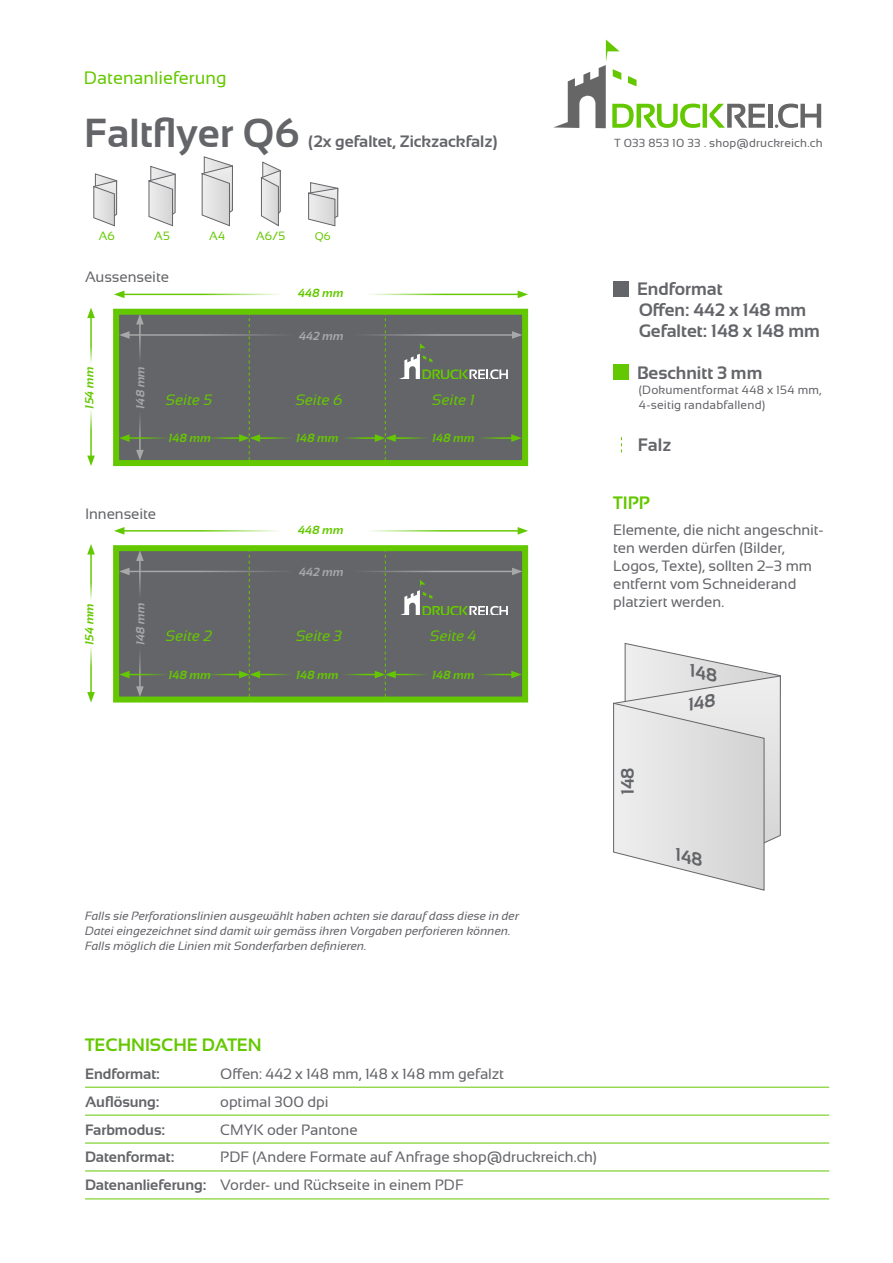
<style>
.page{position:relative;width:893px;height:1263px;background:#fff}
.page>*{position:absolute;margin:0;border:0;box-sizing:border-box;transform-origin:0 0}
.t1{font:700 40.5px "Sansation";color:#646569}
.t2{font:700 18px/21px "Sansation";color:#646569}
.t3{font:700 18px "Sansation";color:#64c800}
.t4{font:18px "Sansation";color:#64c800}
.t5{font:700 16.5px "Sansation";color:#646569}
.t6{font:15px/18px "Sansation";letter-spacing:-.005em;color:#646569}
.t7{font:700 15px "Sansation";letter-spacing:-.005em;color:#646569}
.t8{font:italic 15px "Sansation";letter-spacing:.005em;color:#64c800}
.t9{font:italic 12px/15px "Sansation";letter-spacing:.005em;color:#646569}
.t10{font:12px/15px "Sansation";letter-spacing:.015em;color:#646569}
.t11{font:12px "Sansation";letter-spacing:.01em;color:#64c800}
.t12{font:italic 700 11.85px "Sansation";letter-spacing:.015em;color:#64c800}
.t13{font:italic 700 11.85px "Sansation";letter-spacing:.005em;color:#a8a8a9}
.t14{font:11.7px "Sansation";letter-spacing:.015em;color:#646569}
.t15{font:11.1px "Sansation";color:#64c800}
.s1{font-weight:700}
</style>
<div class="page">
<svg style="left:553px;top:40px;width:212px;height:88px"></svg>
<div style="left:768px;top:104px;width:5px;height:24px;background:#666"></div>
<svg style="left:775px;top:104px;width:46px;height:24px"></svg>
<svg style="left:85px;top:1086px;width:744px;height:85px"></svg>
<hr style="left:85px;top:1087px;width:135px;height:1px;background:#64c800">
<hr style="left:220px;top:1087px;width:609px;height:1px;background:#64c800">
<hr style="left:85px;top:1115px;width:135px;height:1px;background:#64c800">
<hr style="left:220px;top:1115px;width:609px;height:1px;background:#64c800">
<hr style="left:85px;top:1143px;width:135px;height:1px;background:#64c800">
<hr style="left:220px;top:1143px;width:609px;height:1px;background:#64c800">
<hr style="left:85px;top:1171px;width:135px;height:1px;background:#64c800">
<hr style="left:220px;top:1171px;width:609px;height:1px;background:#64c800">
<hr style="left:85px;top:1198px;width:135px;height:1px;background:#64c800">
<hr style="left:220px;top:1198px;width:609px;height:1px;background:#64c800">
<div style="left:613px;top:281px;width:16px;height:16px;background:#646569"></div>
<div style="left:613px;top:364px;width:16px;height:16px;background:#64c800"></div>
<div style="left:113px;top:309px;width:415px;height:157px;background:#646569;border:6px solid #64c800"></div>
<div style="left:113px;top:545px;width:415px;height:157px;background:#646569;border:6px solid #64c800"></div>
<hr style="left:139px;top:410px;width:2px;height:42px;background:#a8a8a9">
<svg style="left:136px;top:450px;width:8px;height:10px"></svg>
<hr style="left:139px;top:646px;width:2px;height:43px;background:#a8a8a9">
<svg style="left:136px;top:686px;width:8px;height:11px"></svg>
<hr style="left:139px;top:322px;width:2px;height:42px;background:#a8a8a9">
<svg style="left:136px;top:314px;width:8px;height:10px"></svg>
<hr style="left:139px;top:559px;width:2px;height:42px;background:#a8a8a9">
<svg style="left:136px;top:550px;width:8px;height:11px"></svg>
<hr style="left:122px;top:294px;width:174px;height:1px;background:#64c800">
<svg style="left:114px;top:291px;width:10px;height:7px"></svg>
<hr style="left:347px;top:294px;width:173px;height:1px;background:#64c800">
<svg style="left:518px;top:291px;width:10px;height:7px"></svg>
<hr style="left:122px;top:530px;width:174px;height:2px;background:#64c800">
<svg style="left:114px;top:527px;width:10px;height:8px"></svg>
<hr style="left:347px;top:530px;width:173px;height:2px;background:#64c800">
<svg style="left:518px;top:527px;width:10px;height:8px"></svg>
<hr style="left:90px;top:406px;width:2px;height:52px;background:#64c800">
<svg style="left:87px;top:456px;width:8px;height:10px"></svg>
<hr style="left:90px;top:643px;width:2px;height:51px;background:#64c800">
<svg style="left:87px;top:692px;width:8px;height:10px"></svg>
<hr style="left:90px;top:316px;width:2px;height:51px;background:#64c800">
<svg style="left:87px;top:308px;width:8px;height:10px"></svg>
<hr style="left:90px;top:552px;width:2px;height:52px;background:#64c800">
<svg style="left:87px;top:544px;width:8px;height:10px"></svg>
<hr style="left:127px;top:334px;width:171px;height:2px;background:#a8a8a9">
<svg style="left:119px;top:331px;width:11px;height:8px"></svg>
<hr style="left:127px;top:571px;width:171px;height:1px;background:#a8a8a9">
<svg style="left:119px;top:568px;width:11px;height:7px"></svg>
<hr style="left:344px;top:334px;width:170px;height:2px;background:#a8a8a9">
<hr style="left:344px;top:571px;width:170px;height:1px;background:#a8a8a9">
<hr style="left:127px;top:437px;width:43px;height:2px;background:#64c800">
<svg style="left:119px;top:434px;width:11px;height:8px"></svg>
<hr style="left:203px;top:437px;width:38px;height:2px;background:#64c800">
<hr style="left:258px;top:437px;width:35px;height:2px;background:#64c800">
<svg style="left:239px;top:312px;width:21px;height:148px"></svg>
<hr style="left:339px;top:437px;width:38px;height:2px;background:#64c800">
<svg style="left:375px;top:312px;width:147px;height:148px"></svg>
<hr style="left:127px;top:674px;width:43px;height:1px;background:#64c800">
<svg style="left:119px;top:671px;width:11px;height:7px"></svg>
<hr style="left:203px;top:674px;width:38px;height:1px;background:#64c800">
<hr style="left:258px;top:674px;width:35px;height:1px;background:#64c800">
<svg style="left:239px;top:549px;width:21px;height:148px"></svg>
<hr style="left:339px;top:674px;width:38px;height:1px;background:#64c800">
<svg style="left:375px;top:549px;width:147px;height:148px"></svg>
<svg style="left:93px;top:174px;width:24px;height:52px"></svg>
<svg style="left:261px;top:162px;width:20px;height:64px"></svg>
<svg style="left:149px;top:166px;width:26px;height:60px;background:#d7d7d8"></svg>
<svg style="left:202px;top:156px;width:31px;height:70px;background:#d8d8d9"></svg>
<svg style="left:308px;top:182px;width:30px;height:44px"></svg>
<svg style="left:613px;top:643px;width:168px;height:248px"></svg>
<p class="t4" style="left:84px;top:68px;width:144px">Datenanlieferung</p>
<h1 class="t1" style="left:84px;top:110px;width:217px">Faltflyer Q6</h1>
<p class="t5" style="left:308px;top:132px;width:191px">(2x gefaltet, Zickzackfalz)</p>
<p class="t11" style="left:99px;top:229px;width:18px">A6</p>
<p class="t11" style="left:154px;top:229px;width:17px">A5</p>
<p class="t11" style="left:209px;top:229px;width:17px">A4</p>
<p class="t11" style="left:256px;top:229px;width:31px">A6/5</p>
<p class="t15" style="left:315px;top:230px;width:18px">Q6</p>
<p class="t6" style="left:85px;top:268px;width:85px">Aussenseite</p>
<p class="t12" style="left:83px;top:408px;width:43px;rotate:-90deg">154 mm</p>
<p class="t13" style="left:134px;top:409px;width:44px;rotate:-90deg">148 mm</p>
<p class="t8" style="left:166px;top:391px;width:48px">Seite 5</p>
<p class="t12" style="left:298px;top:286px;width:47px">448 mm</p>
<p class="t13" style="left:299px;top:329px;width:46px">442 mm</p>
<p class="t8" style="left:296px;top:391px;width:49px">Seite 6</p>
<p class="t8" style="left:432px;top:391px;width:44px">Seite 1</p>
<p class="t12" style="left:169px;top:432px;width:44px">148 mm</p>
<p class="t12" style="left:296px;top:432px;width:44px">148 mm</p>
<p class="t12" style="left:432px;top:432px;width:44px">148 mm</p>
<p class="t6" style="left:85px;top:505px;width:73px">Innenseite</p>
<p class="t12" style="left:298px;top:523px;width:47px">448 mm</p>
<p class="t12" style="left:83px;top:645px;width:43px;rotate:-90deg">154 mm</p>
<p class="t13" style="left:134px;top:645px;width:44px;rotate:-90deg">148 mm</p>
<p class="t8" style="left:166px;top:628px;width:48px">Seite 2</p>
<p class="t13" style="left:299px;top:565px;width:46px">442 mm</p>
<p class="t8" style="left:296px;top:628px;width:48px">Seite 3</p>
<p class="t8" style="left:430px;top:628px;width:48px">Seite 4</p>
<p class="t12" style="left:169px;top:668px;width:44px">148 mm</p>
<p class="t12" style="left:296px;top:668px;width:44px">148 mm</p>
<p class="t12" style="left:432px;top:668px;width:44px">148 mm</p>
<p class="t14" style="left:614px;top:136px;width:210px">T 033 853 10 33 . shop@druckreich.ch</p>
<p class="t2" style="left:637px;top:278px;width:184px">Endformat<br>Offen: 442 x 148 mm<br>Gefaltet: 148 x 148 mm</p>
<p class="t2" style="left:637px;top:362px;width:127px">Beschnitt 3 mm</p>
<p class="t10" style="left:639px;top:382px;width:184px">(Dokumentformat 448 x 154 mm,<br>4-seitig randabfallend)</p>
<p class="t2" style="left:638px;top:435px;width:35px">Falz</p>
<p class="t3" style="left:613px;top:493px;width:38px">TIPP</p>
<p class="t6" style="left:613px;top:521px;width:212px">Elemente, die nicht angeschnit&shy;ten werden dürfen (Bilder,<br>Logos, Texte), sollten 2–3 mm entfernt vom Schneiderand platziert werden.</p>
<p class="t2" style="left:617px;top:795px;width:30px;rotate:-90deg">148</p>
<p class="t9" style="left:85px;top:909px;width:436px">Falls sie Perforationslinien ausgewählt haben achten sie darauf dass diese in der<br>Datei eingezeichnet sind damit wir gemäss ihren Vorgaben perforieren können.<br>Falls möglich die Linien mit Sonderfarben definieren.</p>
<p class="t3" style="left:85px;top:1034px;width:178px">TECHNISCHE DATEN</p>
<p class="t7" style="left:85px;top:1065px;width:76px">Endformat:</p>
<p class="t6" style="left:220px;top:1064px;width:285px">Offen: 442 x 148 mm, 148 x 148 mm gefalzt</p>
<p class="t7" style="left:85px;top:1093px;width:76px">Auflösung:</p>
<p class="t6" style="left:220px;top:1092px;width:110px">optimal 300 dpi</p>
<p class="t7" style="left:85px;top:1121px;width:82px">Farbmodus:</p>
<p class="t6" style="left:220px;top:1120px;width:139px">CMYK oder Pantone</p>
<p class="t7" style="left:85px;top:1149px;width:91px">Datenformat:</p>
<p class="t6" style="left:85px;top:1143px;width:513px;line-height:27.9px;text-indent:135px">PDF (Andere Formate auf Anfrage shop@druckreich.ch)<br><span class="s1">Datenanlieferung:</span> Vorder- und Rückseite in einem PDF</p>
</div>
